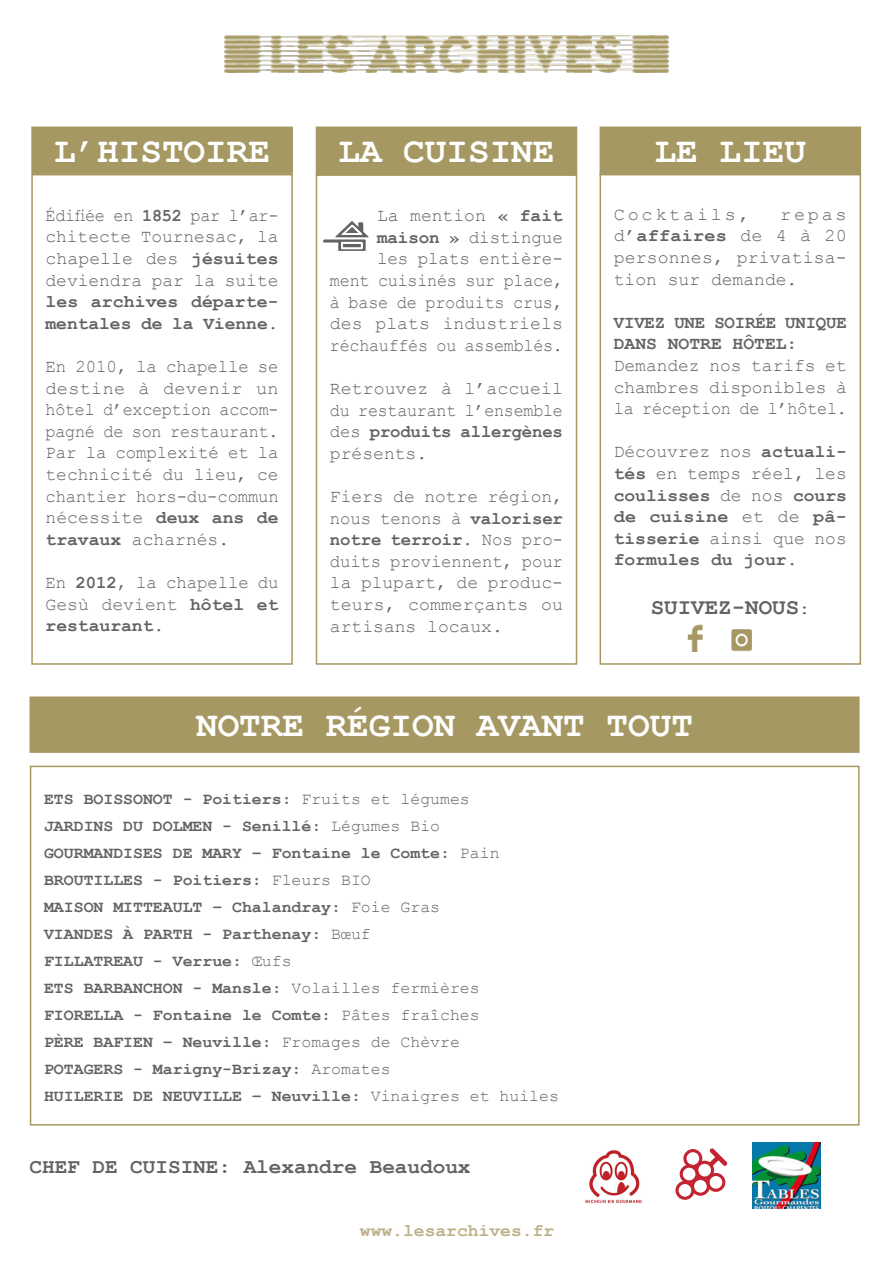
<style>
.page{position:relative;width:893px;height:1263px;background:#fff}
.page>*{position:absolute;margin:0;border:0;box-sizing:border-box;transform-origin:0 0}
.t1{font:700 36px "Courier New";color:#fff}
.t2{font:700 22.5px "Courier New";color:#636366}
.t3{font:700 21px "Courier New";color:#636366}
.t4{font:18px/21.6px "Courier New";color:#636366;text-align:justify}
.t5{font:700 18px/21.6px "Courier New";color:#636366}
.t6{font:18px/21.6px "Courier New";color:#636366;text-align:justify;scale:.93 1}
.t7{font:700 18px/21.6px "Courier New";color:#636366;scale:.96 1}
.t8{font:700 18px "Courier New";color:#bcb289}
.t9{font:18px "Courier New";letter-spacing:.15em;color:#636366}
.t10{font:700 16.5px/27px "Courier New";color:#636366}
.s1{font-weight:700}
.s2{font-weight:400}
.s3{font-weight:400;font-size:18px}
</style>
<div class="page">
<img style="left:224px;top:36px;width:445px;height:36px">
<div style="left:31px;top:174px;width:262px;height:491px;border:2px solid #a69862"></div>
<div style="left:316px;top:174px;width:261px;height:491px;border:2px solid #a69862"></div>
<div style="left:600px;top:173px;width:261px;height:492px;border:2px solid #a69862"></div>
<div style="left:32px;top:127px;width:260px;height:46px;background:#a69862"></div>
<div style="left:31px;top:127px;width:262px;height:47px;border:2px solid #a69862"></div>
<div style="left:316px;top:127px;width:260px;height:48px;background:#a69862"></div>
<div style="left:600px;top:127px;width:260px;height:48px;background:#a69862"></div>
<img style="left:731px;top:629px;width:21px;height:23px">
<img style="left:687px;top:624px;width:16px;height:27px">
<div style="left:30px;top:697px;width:829px;height:55px;background:#a69862"></div>
<div style="left:29px;top:696px;width:831px;height:57px;border:2px solid #a69862"></div>
<div style="left:30px;top:766px;width:830px;height:359px;border:2px solid #a69862"></div>
<svg style="left:323px;top:221px;width:46px;height:30px"></svg>
<img style="left:585px;top:1150px;width:57px;height:53px">
<svg style="left:675px;top:1148px;width:52px;height:52px"></svg>
<img style="left:753px;top:1142px;width:68px;height:67px">
<h1 class="t1" style="left:54px;top:132px;width:217px">L’HISTOIRE</h1>
<h1 class="t1" style="left:338px;top:132px;width:217px">LA CUISINE</h1>
<h1 class="t1" style="left:655px;top:132px;width:153px">LE LIEU</h1>
<p class="t6" style="left:46px;top:205px;width:252px">Édifiée en <span class="s1">1852</span> par l’ar&shy;chitecte Tournesac, la chapelle des <span class="s1">jésuites </span>deviendra par la suite</p>
<p class="t5" style="left:46px;top:292px;width:234px">les archives départe&shy;mentales de la Vienne<span class="s2">.</span></p>
<p class="t4" style="left:46px;top:356px;width:235px">En 2010, la chapelle se destine à devenir un hôtel d’exception accom&shy;pagné de son restaurant.<br>Par la complexité et la technicité du lieu, ce chantier hors-du-commun nécessite <span class="s1">deux ans de travaux</span> acharnés.</p>
<p class="t4" style="left:46px;top:572px;width:235px">En <span class="s1">2012</span>, la chapelle du Gesù devient <span class="s1">hôtel et restaurant</span>.</p>
<p class="t4" style="left:330px;top:206px;width:235px;text-align:right">La mention <span class="s1">« fait maison »</span> distingue<br>les plats entière-<br>ment cuisinés sur place, à base de produits crus, des plats industriels réchauffés ou assemblés.</p>
<p class="t4" style="left:330px;top:378px;width:234px">Retrouvez à l’accueil du restaurant l’ensemble des <span class="s1">produits allergènes </span>présents.</p>
<p class="t4" style="left:330px;top:486px;width:234px">Fiers de notre région, nous tenons à <span class="s1">valoriser notre terroir</span>. Nos pro&shy;duits proviennent, pour la plupart, de produc&shy;teurs, commerçants ou artisans locaux.</p>
<p class="t9" style="left:614px;top:205px;width:137px">Cocktails,</p>
<p class="t4" style="left:614px;top:204px;width:235px;text-indent:166px">repas d’<span class="s1">affaires</span> de 4 à 20 personnes, privatisa&shy;tion sur demande.</p>
<p class="t7" style="left:614px;top:312px;width:244px">VIVEZ UNE SOIRÉE UNIQUE<br>DANS NOTRE HÔTEL:</p>
<p class="t4" style="left:614px;top:355px;width:235px">Demandez nos tarifs et chambres disponibles à la réception de l’hôtel.</p>
<p class="t5" style="left:614px;top:442px;width:235px;text-align:justify"><span class="s2">Découvrez nos</span> actuali&shy;tés <span class="s2">en temps réel, les </span>coulisses <span class="s2">de nos</span> cours de cuisine <span class="s2">et de</span> pâ&shy;tisserie <span class="s2">ainsi que nos </span>formules du jour<span class="s2">.</span></p>
<p class="t2" style="left:651px;top:595px;width:161px">SUIVEZ-NOUS<span class="s3">:</span></p>
<h1 class="t1" style="left:196px;top:706px;width:498px">NOTRE RÉGION AVANT TOUT</h1>
<p class="t10" style="left:44px;top:786px;width:516px">ETS BOISSONOT - Poitiers: <span class="s2">Fruits et légumes<br></span>JARDINS DU DOLMEN - Senillé: <span class="s2">Légumes Bio </span>GOURMANDISES DE MARY – Fontaine le Comte: <span class="s2">Pain </span>BROUTILLES - Poitiers: <span class="s2">Fleurs BIO<br></span>MAISON MITTEAULT – Chalandray: <span class="s2">Foie Gras<br></span>VIANDES À PARTH - Parthenay: <span class="s2">Bœuf<br></span>FILLATREAU - Verrue: <span class="s2">Œufs<br></span>ETS BARBANCHON - Mansle: <span class="s2">Volailles fermières </span>FIORELLA - Fontaine le Comte: <span class="s2">Pâtes fraîches<br></span>PÈRE BAFIEN – Neuville: <span class="s2">Fromages de Chèvre<br></span>POTAGERS - Marigny-Brizay: <span class="s2">Aromates<br></span>HUILERIE DE NEUVILLE – Neuville: <span class="s2">Vinaigres et huiles</span></p>
<p class="t3" style="left:29px;top:1155px;width:443px">CHEF DE CUISINE: Alexandre Beaudoux</p>
<p class="t8" style="left:360px;top:1221px;width:196px">www.lesarchives.fr</p>
</div>
